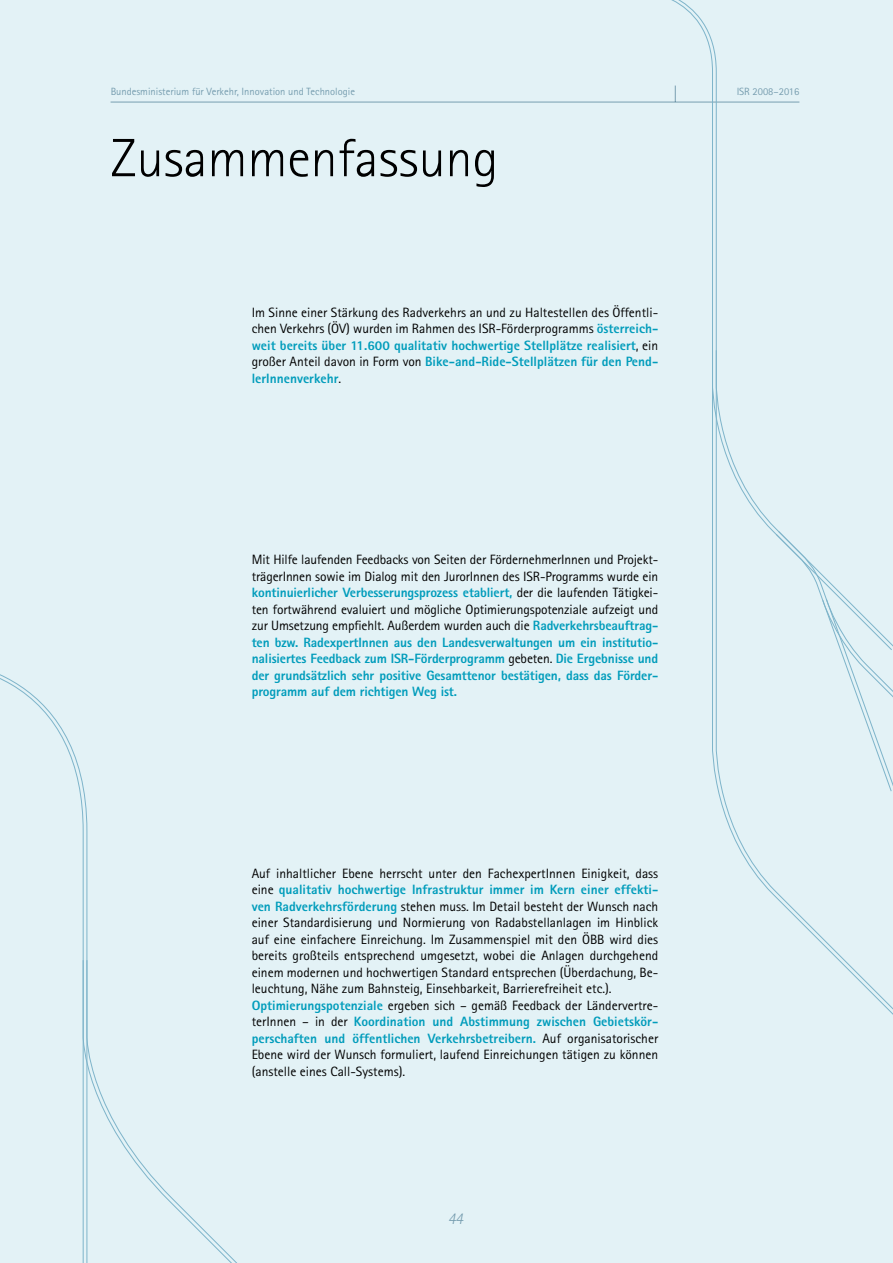
<style>
.page{position:relative;width:893px;height:1263px;background:#fff}
.page>*{position:absolute;margin:0;border:0;box-sizing:border-box;transform-origin:0 0}
.head{font:300 54px "Rotis Sans Serif";color:#000}
.t1{font:italic 300 16.5px "Rotis Sans Serif";color:#528097}
.txt{font:13.5px/16.5px "Rotis Sans Serif";color:#000;text-align:justify}
.txt-2{font:800 13.5px/16.5px "Rotis Sans Serif";letter-spacing:-.01em;color:#009cbb;text-align:justify}
.t2{font:10.5px "Rotis Sans Serif";color:#528097}
.s1{font-weight:800;color:#009cbb}
.s2{font-weight:400;color:#000}
</style>
<div class="page">
<div style="left:0;top:0;width:712px;height:1263px;background:#e3f2f6"></div>
<hr style="left:111px;top:102px;width:688px;height:1px;background:#528097">
<div style="left:377px;top:0;width:516px;height:651px;background:#e3f2f6"></div>
<div style="left:712px;top:349px;width:181px;height:914px;background:#e3f2f6"></div>
<svg style="left:0;top:659px;width:88px;height:300px"></svg>
<div style="left:0;top:662px;width:84px;height:601px;background:#e3f2f6"></div>
<div style="left:82px;top:959px;width:178px;height:304px;background:#e3f2f6"></div>
<div style="left:775px;top:531px;width:118px;height:261px;background:#e3f2f6"></div>
<p class="t2" style="left:111px;top:85px;width:246px">Bundesministerium für Verkehr, Innovation und Technologie</p>
<p class="t2" style="left:736px;top:85px;width:64px">ISR 2008–2016</p>
<h1 class="head" style="left:111px;top:127px;width:389px">Zusammenfassung</h1>
<p class="txt" style="left:252px;top:304px;width:408px">Im Sinne einer Stärkung des Radverkehrs an und zu Haltestellen des Öffentli&shy;chen Verkehrs (ÖV) wurden im Rahmen des ISR-Förderprogramms <span class="s1">österreich&shy;weit bereits über 11.600 qualitativ hochwertige Stellplätze realisiert</span>, ein großer Anteil davon in Form von <span class="s1">Bike-and-Ride-Stellplätzen für den Pend&shy;lerInnenverkehr</span>.</p>
<p class="txt-2" style="left:252px;top:551px;width:408px"><span class="s2">Mit Hilfe laufenden Feedbacks von Seiten der FördernehmerInnen und Projekt&shy;trägerInnen sowie im Dialog mit den JurorInnen des ISR-Programms wurde ein </span>kontinuierlicher Verbesserungsprozess etabliert, <span class="s2">der die laufenden Tätigkei&shy;ten fortwährend evaluiert und mögliche Optimierungspotenziale aufzeigt und zur Umsetzung empfiehlt. Außerdem wurden auch die</span> Radverkehrsbeauftrag&shy;ten bzw. RadexpertInnen aus den Landesverwaltungen um ein institutio&shy;nalisiertes Feedback zum ISR-Förderprogramm <span class="s2">gebeten.</span> Die Ergebnisse und der grundsätzlich sehr positive Gesamttenor bestätigen, dass das Förder&shy;programm auf dem richtigen Weg ist.</p>
<p class="txt" style="left:252px;top:865px;width:408px">Auf inhaltlicher Ebene herrscht unter den FachexpertInnen Einigkeit, dass eine <span class="s1">qualitativ hochwertige Infrastruktur immer im Kern einer effekti&shy;ven Radverkehrsförderung</span> stehen muss. Im Detail besteht der Wunsch nach einer Standardisierung und Normierung von Radabstellanlagen im Hinblick auf eine einfachere Einreichung. Im Zusammenspiel mit den ÖBB wird dies bereits großteils entsprechend umgesetzt, wobei die Anlagen durchgehend einem modernen und hochwertigen Standard entsprechen (Überdachung, Be&shy;leuchtung, Nähe zum Bahnsteig, Einsehbarkeit, Barrierefreiheit etc.).</p>
<p class="txt" style="left:252px;top:997px;width:408px"><span class="s1">Optimierungspotenziale</span> ergeben sich – gemäß Feedback der Ländervertre&shy;terInnen – in der <span class="s1">Koordination und Abstimmung zwischen Gebietskör&shy;perschaften und öffentlichen Verkehrsbetreibern.</span> Auf organisatorischer Ebene wird der Wunsch formuliert, laufend Einreichungen tätigen zu können (anstelle eines Call-Systems).</p>
<p class="t1" style="left:447px;top:1208px;width:17px">44</p>
</div>
